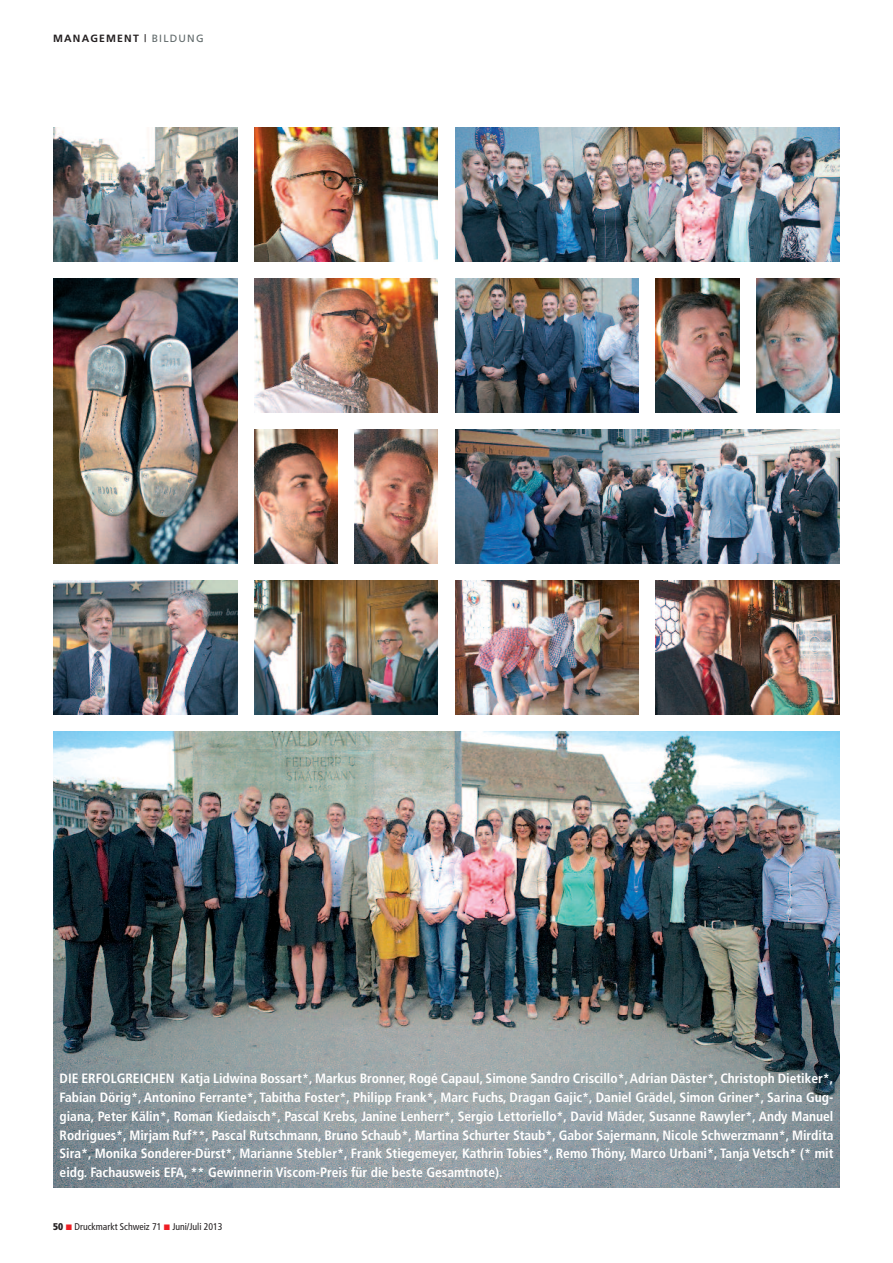
<style>
.page{position:relative;width:893px;height:1263px;background:#fff}
.page>*{position:absolute;margin:0;border:0;box-sizing:border-box;transform-origin:0 0}
.t1{font:700 condensed 13.5px/18.8px "Frutiger";color:#fff;text-align:justify}
.t2{font:700 10.5px "Frutiger";letter-spacing:.11em;color:#231f20}
.t3{font:condensed 9.75px "Frutiger";color:#231f20}
.s1{font-weight:400}
.s2{font-weight:400;color:#60696a}
.s3{font-weight:900}
</style>
<div class="page">
<img style="left:53px;top:731px;width:787px;height:456px">
<img style="left:53px;top:128px;width:184px;height:133px">
<img style="left:53px;top:279px;width:184px;height:284px">
<img style="left:254px;top:128px;width:184px;height:133px">
<img style="left:254px;top:279px;width:184px;height:133px">
<img style="left:455px;top:128px;width:385px;height:133px">
<img style="left:656px;top:279px;width:83px;height:133px">
<img style="left:455px;top:279px;width:184px;height:133px">
<img style="left:455px;top:580px;width:184px;height:134px">
<img style="left:455px;top:429px;width:385px;height:134px">
<img style="left:53px;top:580px;width:184px;height:134px">
<img style="left:756px;top:279px;width:84px;height:133px">
<img style="left:254px;top:429px;width:84px;height:134px">
<img style="left:355px;top:429px;width:83px;height:134px">
<img style="left:656px;top:580px;width:184px;height:134px">
<img style="left:254px;top:580px;width:184px;height:134px">
<p class="t2" style="left:53px;top:34px;width:152px">MANAGEMENT <span class="s1">|</span> <span class="s2">BILDUNG</span></p>
<p class="t1" style="left:60px;top:1070px;width:775px">DIE ERFOLGREICHEN Katja Lidwina Bossart*, Markus Bronner, Rogé Capaul, Simone Sandro Criscillo*,Adrian Däster*, Christoph Dietiker*, Fabian Dörig*, Antonino Ferrante*, Tabitha Foster*, Philipp Frank*, Marc Fuchs, Dragan Gajic*, Daniel Grädel, Simon Griner*, Sarina Gug&shy;giana, Peter Kälin*, Roman Kiedaisch*, Pascal Krebs, Janine Lenherr*, Sergio Lettoriello*, David Mäder, Susanne Rawyler*, Andy Manuel Rodrigues*, Mirjam Ruf**, Pascal Rutschmann, Bruno Schaub*, Martina Schurter Staub*, Gabor Sajermann, Nicole Schwerzmann*, Mirdita Sira*, Monika Sonderer-Dürst*, Marianne Stebler*, Frank Stiegemeyer, Kathrin Tobies*, Remo Thöny, Marco Urbani*, Tanja Vetsch* (* mit eidg. Fachausweis EFA, ** Gewinnerin Viscom-Preis für die beste Gesamtnote).</p>
<p class="t3" style="left:53px;top:1222px;width:171px"><span class="s3">50</span> Druckmarkt Schweiz 71 Juni/Juli 2013</p>
</div>
